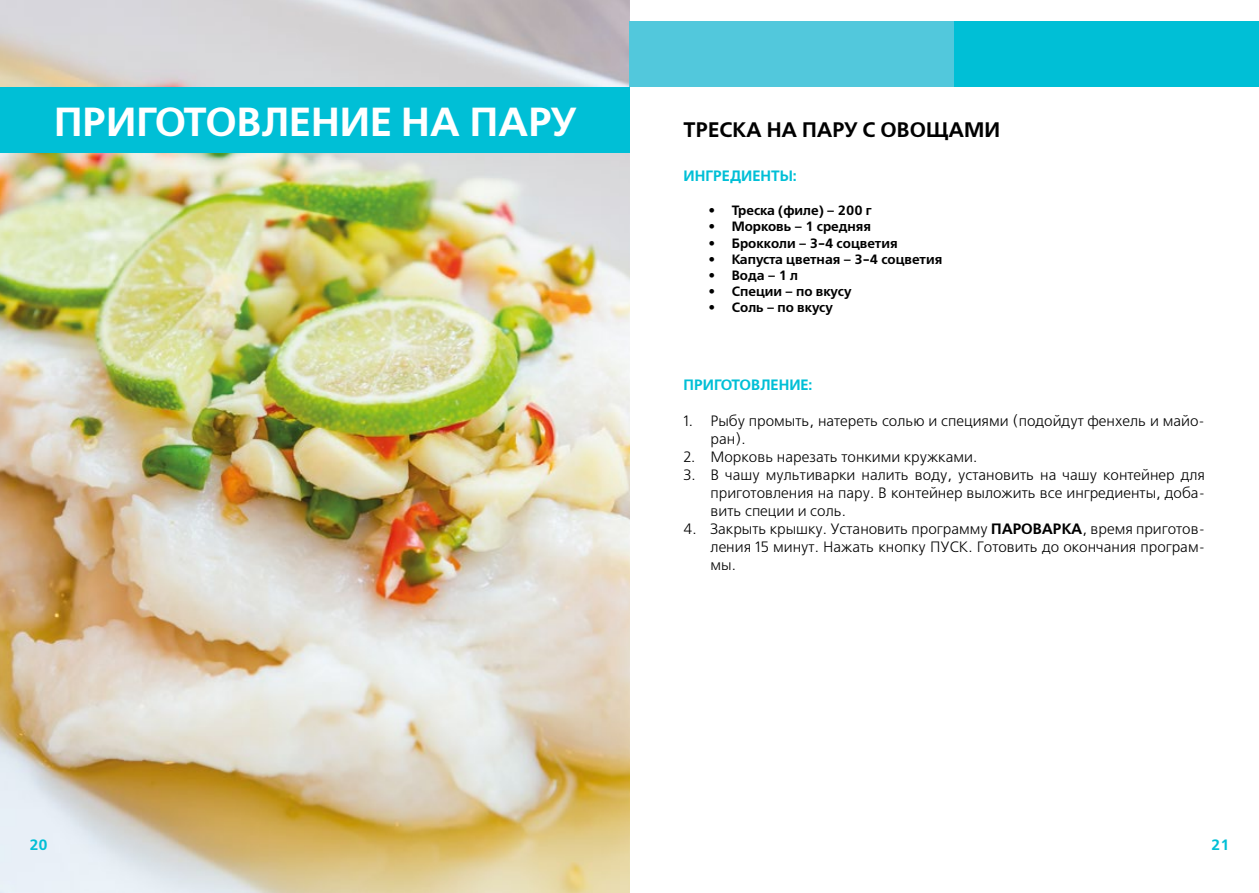
<style>
.page{position:relative;width:1259px;height:893px;background:#fff}
.page>*{position:absolute;margin:0;border:0;box-sizing:border-box;transform-origin:0 0}
.t1{font:700 40.5px "Free Set C";color:#fff}
.t2{font:700 21px "Free Set C";color:#000}
.t3{font:15px/18px "Free Set C";color:#000;text-align:justify}
.t4{font:700 15px "Free Set C";color:#00bfd6}
.t5{font:700 13.5px "Free Set C";color:#000}
.s1{font-weight:700}
</style>
<div class="page">
<img style="left:0;top:0;width:629px;height:893px">
<div style="left:629px;top:21px;width:326px;height:66px;background:#52c8dc"></div>
<div style="left:955px;top:21px;width:304px;height:66px;background:#00bfd6"></div>
<div style="left:0;top:87px;width:629px;height:66px;background:#00bfd6"></div>
<h1 class="t1" style="left:54px;top:98px;width:26px">Приг</h1>
<h1 class="t1" style="left:155px;top:98px;width:423px">отовлени е на пару</h1>
<h2 class="t2" style="left:683px;top:117px;width:51px">Треска</h2>
<h2 class="t2" style="left:766px;top:117px;width:200px">на пару с овощами</h2>
<p class="t4" style="left:683px;top:167px;width:115px">ИНГРЕДИЕНТЫ:</p>
<p class="t5" style="left:709px;top:202px;width:164px">• Треска (филе) – 200 г</p>
<p class="t5" style="left:709px;top:219px;width:163px">• Морковь – 1 средняя</p>
<p class="t5" style="left:709px;top:235px;width:190px">• Б рокколи – 3-4 соцветия</p>
<p class="t5" style="left:709px;top:251px;width:235px">• Капуста цветная – 3-4 соцветия</p>
<p class="t5" style="left:709px;top:267px;width:90px">• В ода – 1 л</p>
<p class="t5" style="left:709px;top:283px;width:144px">• Специи – по вкусу</p>
<p class="t5" style="left:709px;top:300px;width:125px">• Соль – по вкусу</p>
<p class="t4" style="left:683px;top:376px;width:48px">ПРИГОТОВЛЕ</p>
<p class="t4" style="left:778px;top:376px;width:35px">НИЕ:</p>
<p class="t3" style="left:710px;top:412px;width:496px;text-indent:-27px">1. Рыбу промыть, натереть солью и специями (подойдут фенхель и майо&shy;ран).</p>
<p class="t3" style="left:683px;top:448px;width:295px">2. Морковь нарезать тонкими кружками.</p>
<p class="t3" style="left:710px;top:466px;width:496px;text-indent:-27px">3. В чашу мультиварки налить воду, установить на чашу контейнер для приготовления на пару. В контейнер выложить все ингредиенты, доба&shy;вить специи и соль.</p>
<p class="t3" style="left:710px;top:520px;width:496px;text-indent:-27px">4. Закрыть крышку. Установить программу <span class="s1">ПАРОВАРКА</span>, время приготов&shy;ления 15 минут. Нажать кнопку ПУСК. Готовить до окончания програм&shy;мы.</p>
<p class="t4" style="left:29px;top:836px;width:20px">20</p>
<p class="t4" style="left:1211px;top:836px;width:20px">21</p>
</div>
